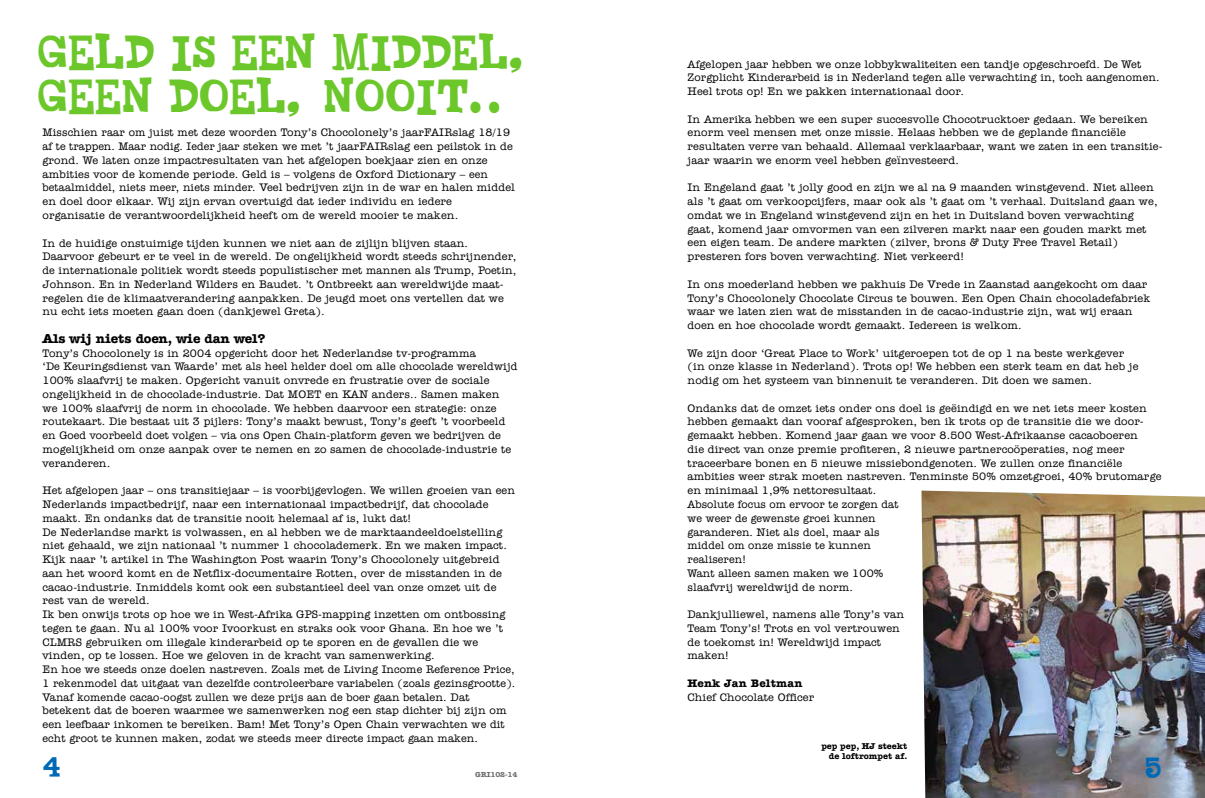
<style>
.page{position:relative;width:1205px;height:798px;background:#fff}
.page>*{position:absolute;margin:0;border:0;box-sizing:border-box;transform-origin:0 0}
.t1{font:47.12px/44.5px "Chocoladeletter";color:#6cc72b}
.t2{font:28.12px "Chocoladeletter";color:#0069b5}
.t3{font:700 13.12px "Amer Typewriter IT Cby BT";letter-spacing:-.01em;color:#000}
.t4{font:500 11.25px/13.8px "Amer Typewriter IT Cby BT";letter-spacing:.01em;color:#000}
.t5{font:700 11.25px "Amer Typewriter IT Cby BT";letter-spacing:.01em;color:#000}
.t6{font:700 8.75px/10px "Amer Typewriter IT Cby BT";color:#000;text-align:right}
.t7{font:700 7.5px "Amer Typewriter IT Cby BT";letter-spacing:-.01em;color:#6e6e6e}
</style>
<div class="page">
<img style="left:921px;top:490px;width:284px;height:307px">
<h1 class="t1" style="left:37px;top:29px;width:494px">GELD IS EEN MIDDEL,<br>GEEN DOEL, NOOIT..</h1>
<p class="t4" style="left:43px;top:125px;width:474px">Misschien raar om juist met deze woorden Tony’s Chocolonely’s jaarFAIRslag 18/19 af te trappen. Maar nodig. Ieder jaar steken we met ’t jaarFAIRslag een peilstok in de grond. We laten onze impactresultaten van het afgelopen boekjaar zien en onze ambities voor de komende periode. Geld is – volgens de Oxford Dictionary – een betaalmiddel, niets meer, niets minder. Veel bedrijven zijn in de war en halen middel en doel door elkaar. Wij zijn ervan overtuigd dat ieder individu en iedere organisatie de verantwoordelijkheid heeft om de wereld mooier te maken.</p>
<p class="t4" style="left:43px;top:235px;width:475px">In de huidige onstuimige tijden kunnen we niet aan de zijlijn blijven staan.<br>Daarvoor gebeurt er te veel in de wereld. De ongelijkheid wordt steeds schrijnender, de internationale politiek wordt steeds populistischer met mannen als Trump, Poetin, Johnson. En in Nederland Wilders en Baudet. ’t Ontbreekt aan wereldwijde maat&shy;regelen die de klimaatverandering aanpakken. De jeugd moet ons vertellen dat we nu echt iets moeten gaan doen (dankjewel Greta).</p>
<p class="t3" style="left:43px;top:330px;width:225px">Als wij niets doen, wie dan wel?</p>
<p class="t4" style="left:43px;top:345px;width:476px">Tony’s Chocolonely is in 2004 opgericht door het Nederlandse tv-programma<br>‘De Keuringsdienst van Waarde’ met als heel helder doel om alle chocolade wereldwijd 100% slaafvrij te maken. Opgericht vanuit onvrede en frustratie over de sociale ongelijkheid in de chocolade-industrie. Dat MOET en KAN anders.. Samen maken we 100% slaafvrij de norm in chocolade. We hebben daarvoor een strategie: onze routekaart. Die bestaat uit 3 pijlers: Tony’s maakt bewust, Tony’s geeft ’t voorbeeld en Goed voorbeeld doet volgen – via ons Open Chain-platform geven we bedrijven de mogelijkheid om onze aanpak over te nemen en zo samen de chocolade-industrie te veranderen.</p>
<p class="t4" style="left:43px;top:483px;width:474px">Het afgelopen jaar – ons transitiejaar – is voorbijgevlogen. We willen groeien van een Nederlands impactbedrijf, naar een internationaal impactbedrijf, dat chocolade maakt. En ondanks dat de transitie nooit helemaal af is, lukt dat!<br>De Nederlandse markt is volwassen, en al hebben we de marktaandeeldoelstelling niet gehaald, we zijn nationaal ’t nummer 1 chocolademerk. En we maken impact.<br>Kijk naar ’t artikel in The Washington Post waarin Tony’s Chocolonely uitgebreid aan het woord komt en de Netflix-documentaire Rotten, over de misstanden in de cacao-industrie. Inmiddels komt ook een substantieel deel van onze omzet uit de rest van de wereld.<br>Ik ben onwijs trots op hoe we in West-Afrika GPS-mapping inzetten om ontbossing tegen te gaan. Nu al 100% voor Ivoorkust en straks ook voor Ghana. En hoe we ’t CLMRS gebruiken om illegale kinderarbeid op te sporen en de gevallen die we vinden, op te lossen. Hoe we geloven in de kracht van samenwerking.<br>En hoe we steeds onze doelen nastreven. Zoals met de Living Income Reference Price, 1 rekenmodel dat uitgaat van dezelfde controleerbare variabelen (zoals gezinsgrootte).<br>Vanaf komende cacao-oogst zullen we deze prijs aan de boer gaan betalen. Dat betekent dat de boeren waarmee we samenwerken nog een stap dichter bij zijn om een leefbaar inkomen te bereiken. Bam! Met Tony’s Open Chain verwachten we dit echt groot te kunnen maken, zodat we steeds meer directe impact gaan maken.</p>
<h2 class="t2" style="left:43px;top:754px;width:20px">4</h2>
<p class="t7" style="left:475px;top:769px;width:44px">GRI102-14</p>
<p class="t4" style="left:687px;top:57px;width:473px">Afgelopen jaar hebben we onze lobbykwaliteiten een tandje opgeschroefd. De Wet<br>Zorgplicht Kinderarbeid is in Nederland tegen alle verwachting in, toch aangenomen.<br>Heel trots op! En we pakken internationaal door.</p>
<p class="t4" style="left:687px;top:112px;width:476px">In Amerika hebben we een super succesvolle Chocotrucktoer gedaan. We bereiken enorm veel mensen met onze missie. Helaas hebben we de geplande financiële resultaten verre van behaald. Allemaal verklaarbaar, want we zaten in een transitie&shy;jaar waarin we enorm veel hebben geïnvesteerd.</p>
<p class="t4" style="left:687px;top:180px;width:472px">In Engeland gaat ’t jolly good en zijn we al na 9 maanden winstgevend. Niet alleen als ’t gaat om verkoopcijfers, maar ook als ’t gaat om ’t verhaal. Duitsland gaan we, omdat we in Engeland winstgevend zijn en het in Duitsland boven verwachting gaat, komend jaar omvormen van een zilveren markt naar een gouden markt met een eigen team. De andere markten (zilver, brons &amp; Duty Free Travel Retail) presteren fors boven verwachting. Niet verkeerd!</p>
<p class="t4" style="left:687px;top:277px;width:464px">In ons moederland hebben we pakhuis De Vrede in Zaanstad aangekocht om daar Tony’s Chocolonely Chocolate Circus te bouwen. Een Open Chain chocoladefabriek waar we laten zien wat de misstanden in de cacao-industrie zijn, wat wij eraan doen en hoe chocolade wordt gemaakt. Iedereen is welkom.</p>
<p class="t4" style="left:687px;top:345px;width:452px">We zijn door ‘Great Place to Work’ uitgeroepen tot de op 1 na beste werkgever (in onze klasse in Nederland). Trots op! We hebben een sterk team en dat heb je nodig om het systeem van binnenuit te veranderen. Dit doen we samen.</p>
<p class="t4" style="left:687px;top:400px;width:475px">Ondanks dat de omzet iets onder ons doel is geëindigd en we net iets meer kosten hebben gemaakt dan vooraf afgesproken, ben ik trots op de transitie die we door&shy;gemaakt hebben. Komend jaar gaan we voor 8.500 West-Afrikaanse cacaoboeren<br>die direct van onze premie profiteren, 2 nieuwe partnercoöperaties, nog meer traceerbare bonen en 5 nieuwe missiebondgenoten. We zullen onze financiële ambities weer strak moeten nastreven. Tenminste 50% omzetgroei, 40% brutomarge en minimaal 1,9% nettoresultaat.<br>Absolute focus om ervoor te zorgen dat<br>we weer de gewenste groei kunnen<br>garanderen. Niet als doel, maar als<br>middel om onze missie te kunnen<br>realiseren!<br>Want alleen samen maken we 100%<br>slaafvrij wereldwijd de norm.</p>
<p class="t4" style="left:687px;top:607px;width:218px">Dankjulliewel, namens alle Tony’s van<br>Team Tony’s! Trots en vol vertrouwen de toekomst in! Wereldwijd impact maken!</p>
<p class="t5" style="left:687px;top:675px;width:116px">Henk Jan Beltman</p>
<p class="t4" style="left:687px;top:689px;width:128px">Chief Chocolate Officer</p>
<p class="t6" style="left:821px;top:740px;width:87px">pep pep, HJ steekt de loftrompet af.</p>
<h2 class="t2" style="left:1145px;top:754px;width:19px">5</h2>
</div>
